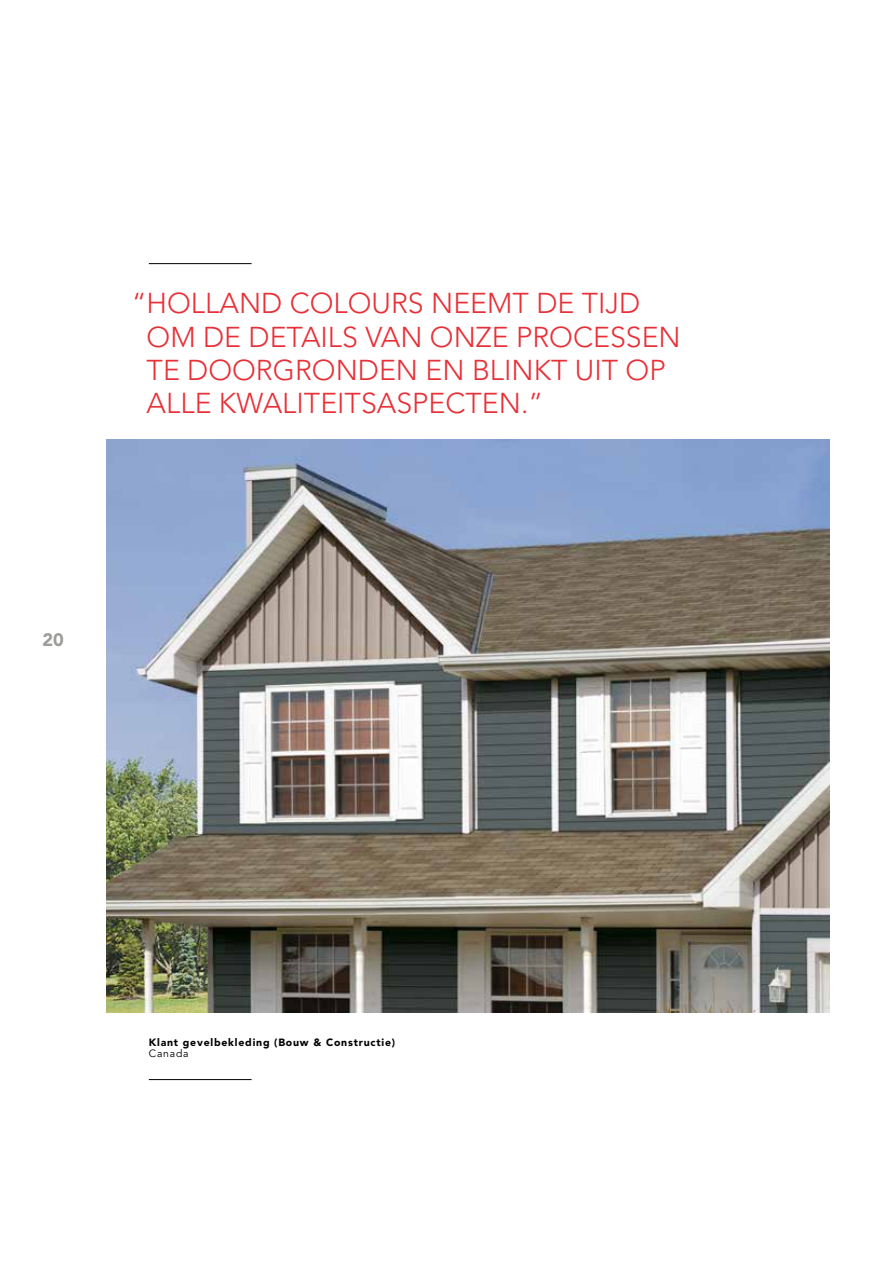
<style>
.page{position:relative;width:893px;height:1263px;background:#fff}
.page>*{position:absolute;margin:0;border:0;box-sizing:border-box;transform-origin:0 0}
.t1{font:300 28.5px/33.3px "Avenir LT Std";color:#e73037}
.t2{font:900 18px "Avenir LT Std";color:#9d9d9c}
.t3{font:900 10.5px "Avenir LT Std";letter-spacing:.075em;color:#000}
.t4{font:10.5px "Avenir LT Std";letter-spacing:.075em;color:#000}
</style>
<div class="page">
<img style="left:106px;top:440px;width:723px;height:572px">
<hr style="left:149px;top:263px;width:103px;height:1px;background:#000">
<hr style="left:149px;top:1079px;width:103px;height:1px;background:#000">
<p class="t1" style="left:147px;top:287px;width:536px;text-indent:-15px">“HOLLAND COLOURS NEEMT DE TIJD<br>OM DE DETAILS VAN ONZE PROCESSEN<br>TE DOORGRONDEN EN BLINKT UIT OP<br>ALLE KWALITEITSASPECTEN.”</p>
<p class="t2" style="left:42px;top:629px;width:23px">20</p>
<p class="t3" style="left:149px;top:1035px;width:248px">Klant gevelbekleding (Bouw &amp; Constructie)</p>
<p class="t4" style="left:149px;top:1047px;width:41px">Canada</p>
</div>
